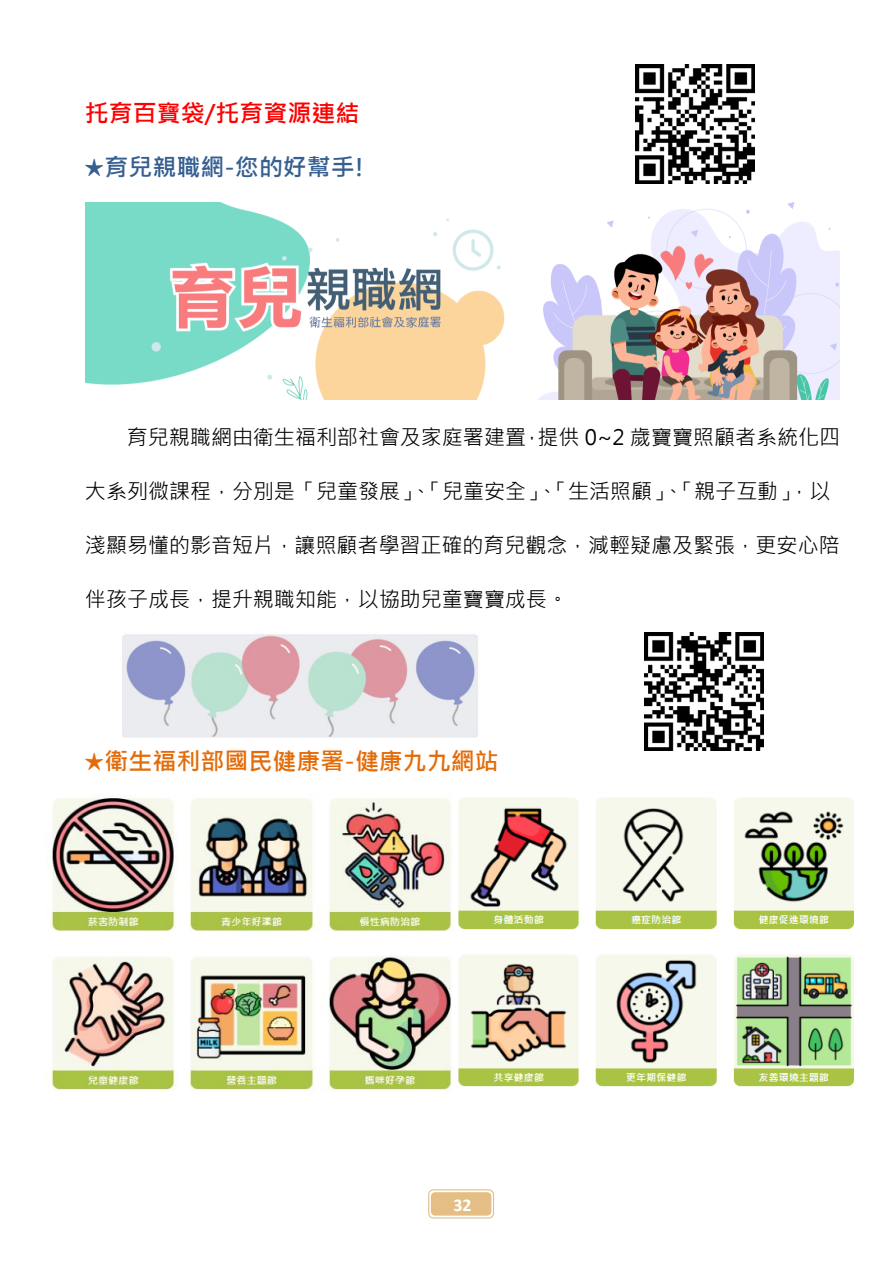
<style>
.page{position:relative;width:893px;height:1263px;background:#fff}
.page>*{position:absolute;margin:0;border:0;box-sizing:border-box;transform-origin:0 0}
.t1{font:700 24px "Microsoft Jheng Hei";color:#e36c0a}
.t2{font:700 24px "Microsoft Jheng Hei";color:#365f91}
.t3{font:700 24px "Microsoft Jheng Hei";color:#f00}
.t4{font:21px "Microsoft Jheng Hei";color:#000}
.t5{font:700 18px "Calibri";color:#fff}
</style>
<div class="page">
<svg style="left:429px;top:1190px;width:65px;height:28px"></svg>
<div style="left:428px;top:1189px;width:66px;height:29px;border:1px solid #e4be84;border-radius:5px"></div>
<div style="left:431px;top:1193px;width:60px;height:22px;background:#e4be84;border-radius:4px"></div>
<div style="left:431px;top:1192px;width:60px;height:23px;border:1px solid #e4be84;border-radius:4px"></div>
<img style="left:438px;top:1213px;width:49px;height:3px">
<img style="left:122px;top:634px;width:356px;height:104px">
<img style="left:85px;top:203px;width:755px;height:196px">
<img style="left:645px;top:632px;width:118px;height:119px">
<img style="left:45px;top:796px;width:408px;height:295px">
<img style="left:458px;top:798px;width:396px;height:289px">
<img style="left:635px;top:64px;width:120px;height:120px">
<p class="t3" style="left:85px;top:96px;width:276px">托育百寶袋/托育資源連結</p>
<p class="t2" style="left:85px;top:150px;width:283px">★育兒親職網-您的好幫手!</p>
<p class="t4" style="left:127px;top:422px;width:715px">育兒親職網由衛生福利部社會及家庭署建置，提供 0~2 歲寶寶照顧者系統化四</p>
<p class="t4" style="left:85px;top:476px;width:747px">大系列微課程，分別是「兒童發展」、「兒童安全」、「生活照顧」、「親子互動」，以</p>
<p class="t4" style="left:85px;top:530px;width:756px">淺顯易懂的影音短片，讓照顧者學習正確的育兒觀念，減輕疑慮及緊張，更安心陪</p>
<p class="t4" style="left:85px;top:584px;width:485px">伴孩子成長，提升親職知能，以協助兒童寶寶成長。</p>
<p class="t1" style="left:85px;top:744px;width:415px">★衛生福利部國民健康署-健康九九網站</p>
<p class="t5" style="left:453px;top:1198px;width:20px">32</p>
</div>
